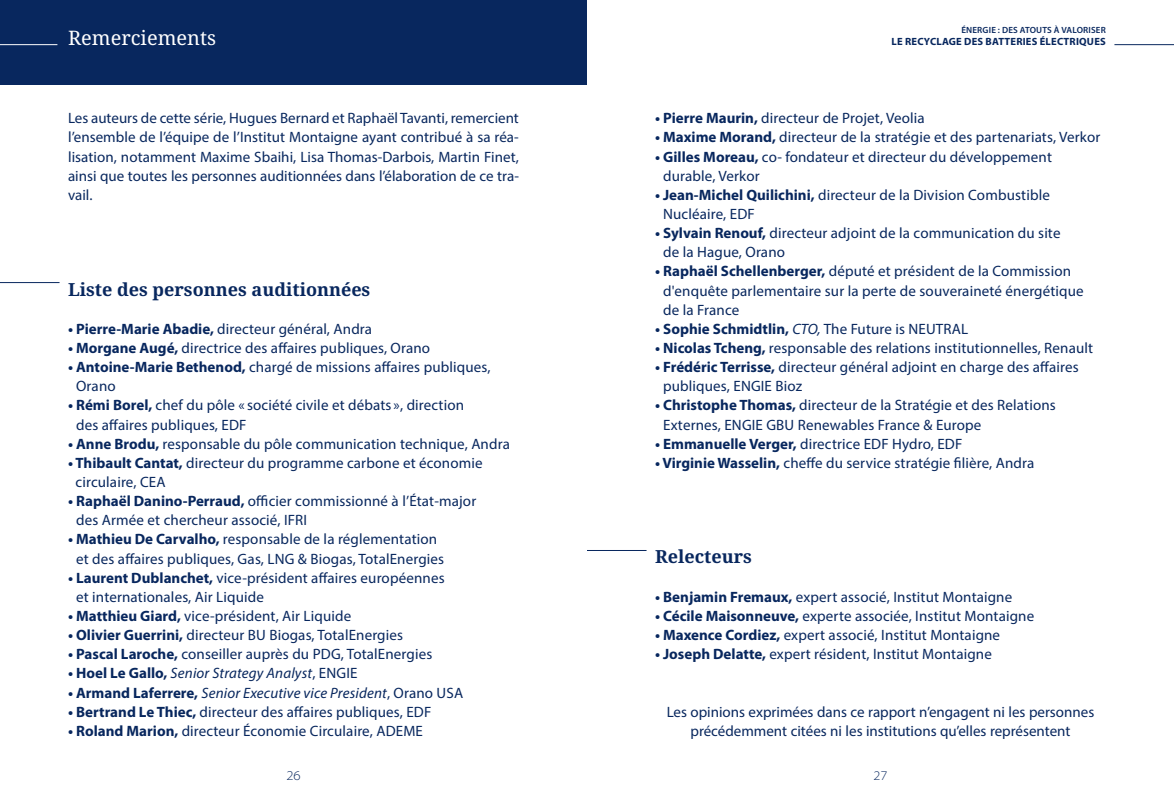
<style>
.page{position:relative;width:1174px;height:808px;background:#fff}
.page>*{position:absolute;margin:0;border:0;box-sizing:border-box;transform-origin:0 0}
.t1{font:19.95px "Noto Serif";color:#fff}
.t2{font:700 18px "Noto Serif";color:#08275e}
.t3{font:15px/19.2px "Myriad Pro";letter-spacing:.01em;color:#08275e}
.t4{font:italic 15px "Myriad Pro";letter-spacing:.01em;color:#08275e}
.t5{font:700 15px "Myriad Pro";color:#08275e}
.t6{font:300 semi-expanded 13.5px "Myriad Pro";color:#08275e}
.t7{font:300 semi-expanded 13.2px "Myriad Pro";color:#08275e}
.t8{font:700 10.5px "Myriad Pro";letter-spacing:.02em;color:#08275e}
.t9{font:600 9px "Myriad Pro";letter-spacing:.02em;color:#08275e}
.s1{font-weight:700}
.s2{font-weight:700;font-style:normal}
.s3{font-style:normal}
.s4{font-weight:400;font-style:italic}
.s5{font-weight:400}
</style>
<div class="page">
<div style="left:0;top:0;width:587px;height:85px;background:#08275e"></div>
<hr style="left:1114px;top:44px;width:60px;height:1px;background:#08275e">
<hr style="left:0;top:282px;width:60px;height:1px;background:#08275e">
<hr style="left:0;top:44px;width:57px;height:1px;background:#fff">
<hr style="left:587px;top:550px;width:59px;height:1px;background:#08275e">
<h1 class="t1" style="left:68px;top:24px;width:150px">Remerciements</h1>
<p class="t3" style="left:68px;top:108px;width:452px;text-align:justify">Les auteurs de cette série, Hugues Bernard et Raphaël Tavanti, remercient l’ensemble de l’équipe de l’Institut Montaigne ayant contribué à sa réa&shy;lisation, notamment Maxime Sbaihi, Lisa Thomas-Darbois, Martin Finet, ainsi que toutes les personnes auditionnées dans l’élaboration de ce tra&shy;vail.</p>
<p class="t2" style="left:68px;top:276px;width:304px">Liste des personnes auditionnées</p>
<p class="t3" style="left:68px;top:319px;width:306px"><span class="s1">• Pierre-Marie Abadie,</span> directeur général, Andra</p>
<p class="t3" style="left:68px;top:338px;width:363px"><span class="s1">• Morgane Augé,</span> directrice des affaires publiques, Orano</p>
<p class="t3" style="left:76px;top:357px;width:416px;text-indent:-8px"><span class="s1">• Antoine-Marie Bethenod,</span> chargé de missions affaires publiques,<br>Orano</p>
<p class="t3" style="left:76px;top:395px;width:389px;text-indent:-8px"><span class="s1">• Rémi Borel,</span> chef du pôle « société civile et débats », direction des affaires publiques, EDF</p>
<p class="t3" style="left:68px;top:434px;width:443px"><span class="s1">• Anne Brodu,</span> responsable du pôle communication technique, Andra</p>
<p class="t3" style="left:76px;top:453px;width:408px;text-indent:-8px"><span class="s1">• Thibault Cantat,</span> directeur du programme carbone et économie circulaire, CEA</p>
<p class="t3" style="left:76px;top:491px;width:401px;text-indent:-8px"><span class="s1">• Raphaël Danino-Perraud,</span> officier commissionné à l’État-major des Armée et chercheur associé, IFRI</p>
<p class="t3" style="left:68px;top:529px;width:377px;text-align:center"><span class="s1">• Mathieu De Carvalho,</span> responsable de la réglementation et des affaires publiques, Gas, LNG &amp; Biogas, TotalEnergies</p>
<p class="t3" style="left:76px;top:568px;width:370px;text-indent:-8px"><span class="s1">• Laurent Dublanchet,</span> vice-président affaires européennes et internationales, Air Liquide</p>
<p class="t3" style="left:68px;top:606px;width:285px"><span class="s1">• Matthieu Giard,</span> vice-président, Air Liquide</p>
<p class="t3" style="left:68px;top:625px;width:336px"><span class="s1">• Olivier Guerrini,</span> directeur BU Biogas, TotalEnergies</p>
<p class="t3" style="left:68px;top:644px;width:366px"><span class="s1">• Pascal Laroche,</span> conseiller auprès du PDG, TotalEnergies</p>
<p class="t4" style="left:68px;top:664px;width:291px"><span class="s2">• Hoel Le Gallo,</span> Senior Strategy Analyst<span class="s3">, ENGIE</span></p>
<p class="t4" style="left:68px;top:683px;width:397px"><span class="s2">• Armand Laferrere,</span> Senior Executive vice President<span class="s3">, Orano USA</span></p>
<p class="t3" style="left:68px;top:702px;width:365px"><span class="s1">• Bertrand Le Thiec,</span> directeur des affaires publiques, EDF</p>
<p class="t3" style="left:68px;top:721px;width:356px"><span class="s1">• Roland Marion,</span> directeur Économie Circulaire, ADEME</p>
<p class="t9" style="left:961px;top:24px;width:146px">ÉNERGIE : DES ATOUTS À VALORISER</p>
<p class="t8" style="left:891px;top:34px;width:216px">LE RECYCLAGE DES BATTERIES ÉLECTRIQUES</p>
<p class="t3" style="left:655px;top:108px;width:271px"><span class="s1">• Pierre Maurin,</span> directeur de Projet, Veolia</p>
<p class="t3" style="left:655px;top:128px;width:447px"><span class="s1">• Maxime Morand,</span> directeur de la stratégie et des partenariats, Verkor</p>
<p class="t3" style="left:663px;top:147px;width:390px;text-indent:-8px"><span class="s1">• Gilles Moreau,</span> co- fondateur et directeur du développement durable, Verkor</p>
<p class="t3" style="left:663px;top:185px;width:388px;text-indent:-8px"><span class="s1">• Jean-Michel Quilichini,</span> directeur de la Division Combustible<br>Nucléaire, EDF</p>
<p class="t3" style="left:663px;top:223px;width:399px;text-indent:-8px"><span class="s1">• Sylvain Renouf,</span> directeur adjoint de la communication du site de la Hague, Orano</p>
<p class="t3" style="left:663px;top:262px;width:422px;text-indent:-8px"><span class="s1">• Raphaël Schellenberger,</span> député et président de la Commission d'enquête parlementaire sur la perte de souveraineté énergétique de la France</p>
<p class="t5" style="left:655px;top:319px;width:315px">• Sophie Schmidtlin, <span class="s4">CTO,</span> <span class="s5">The Future is NEUTRAL</span></p>
<p class="t3" style="left:655px;top:338px;width:439px"><span class="s1">• Nicolas Tcheng,</span> responsable des relations institutionnelles, Renault</p>
<p class="t3" style="left:663px;top:357px;width:417px;text-indent:-8px"><span class="s1">• Frédéric Terrisse,</span> directeur général adjoint en charge des affaires publiques, ENGIE Bioz</p>
<p class="t3" style="left:663px;top:396px;width:394px;text-indent:-8px"><span class="s1">• Christophe Thomas,</span> directeur de la Stratégie et des Relations<br>Externes, ENGIE GBU Renewables France &amp; Europe</p>
<p class="t3" style="left:655px;top:434px;width:309px"><span class="s1">• Emmanuelle Verger,</span> directrice EDF Hydro, EDF</p>
<p class="t3" style="left:655px;top:453px;width:381px"><span class="s1">• Virginie Wasselin,</span> cheffe du service stratégie filière, Andra</p>
<p class="t2" style="left:655px;top:544px;width:98px">Relecteurs</p>
<p class="t3" style="left:655px;top:587px;width:359px"><span class="s1">• Benjamin Fremaux,</span> expert associé, Institut Montaigne</p>
<p class="t3" style="left:655px;top:606px;width:381px"><span class="s1">• Cécile Maisonneuve,</span> experte associée, Institut Montaigne</p>
<p class="t3" style="left:655px;top:625px;width:346px"><span class="s1">• Maxence Cordiez,</span> expert associé, Institut Montaigne</p>
<p class="t3" style="left:655px;top:644px;width:338px"><span class="s1">• Joseph Delatte,</span> expert résident, Institut Montaigne</p>
<p class="t3" style="left:666px;top:702px;width:429px;text-align:center">Les opinions exprimées dans ce rapport n’engagent ni les personnes précédemment citées ni les institutions qu’elles représentent</p>
<p class="t6" style="left:286px;top:767px;width:16px">26</p>
<p class="t7" style="left:873px;top:767px;width:15px">27</p>
</div>
